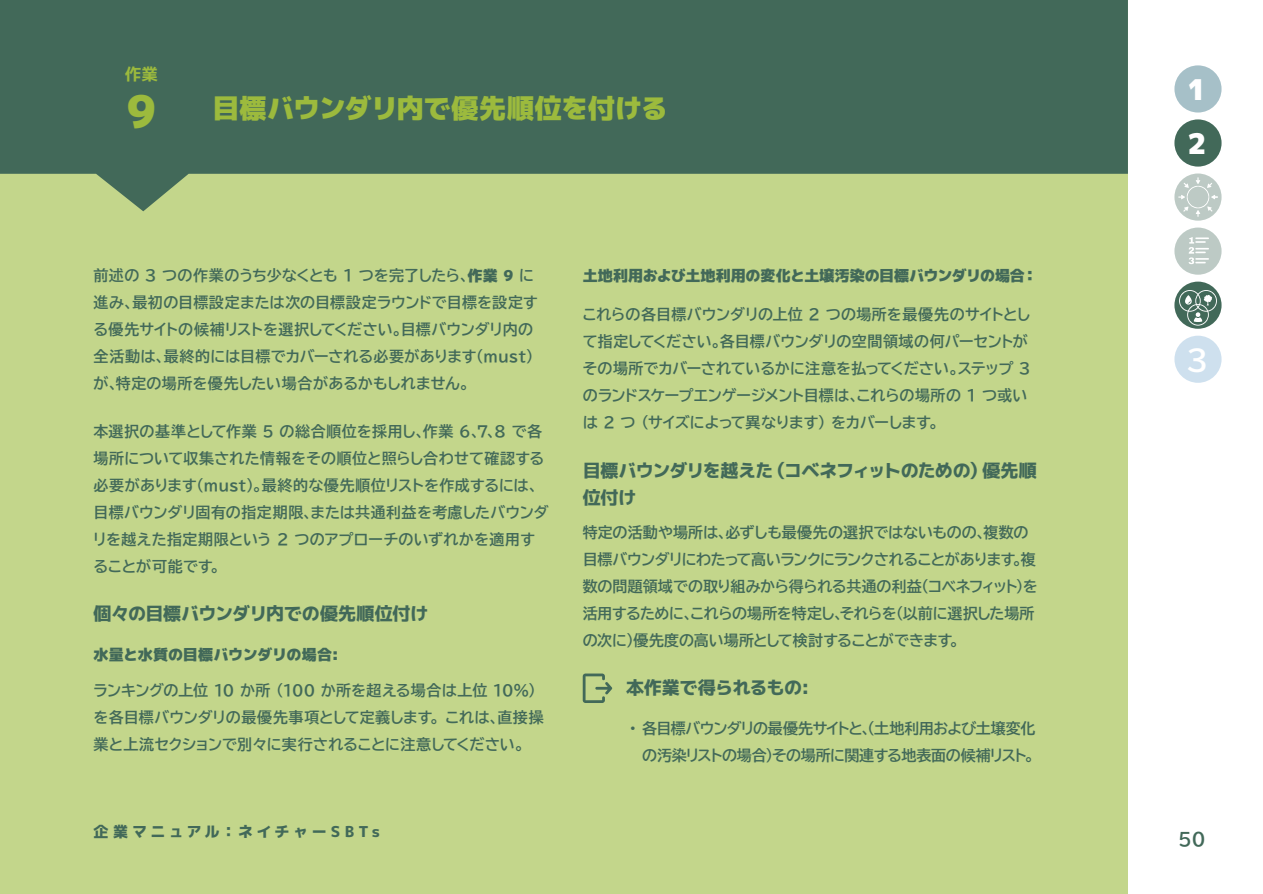
<style>
.page{position:relative;width:1263px;height:894px;background:#fff}
.page>*{position:absolute;margin:0;border:0;box-sizing:border-box;transform-origin:0 0}
.t1{font:900 45px "MPLUS1 p";color:#9cba3d}
.t2{font:900 28.5px/54px "MPLUS1 p";color:#fff}
.t3{font:700 28.5px "BIZUDP Gothic";color:#fff}
.t4{font:900 27px "MPLUS1 p";letter-spacing:-.01em;color:#9cba3d}
.t5{font:800 18px/27px "MPLUS1 p";letter-spacing:-.03em;color:#426959}
.t6{font:700 18px "BIZUDP Gothic";color:#426959}
.t7{font:700 16.5px "MPLUS1 p";color:#9cba3d}
.t8{font:700 15px/27px "BIZUDP Gothic";letter-spacing:.005em;color:#426959}
.t9{font:700 15px/27px "BIZUDP Gothic";letter-spacing:-.015em;color:#426959}
.t10{font:700 15px/27px "BIZUDP Gothic";letter-spacing:-.025em;color:#426959;text-align:right}
.t11{font:900 15px "MPLUS1 p";letter-spacing:-.01em;color:#426959}
.t12{font:800 15px "MPLUS1 p";letter-spacing:.23em;color:#426959}
.s1{font-family:"MPLUS1 p";font-weight:900}
</style>
<div class="page">
<div style="left:0;top:0;width:1128px;height:893px;background:#c3d68b"></div>
<svg style="left:0;top:0;width:1128px;height:211px;fill:#426959"></svg>
<div style="left:1174px;top:65px;width:47px;height:47px;background:#a6c0c8;border-radius:50%"></div>
<div style="left:1174px;top:119px;width:47px;height:47px;background:#426959;border-radius:50%"></div>
<svg style="left:1174px;top:173px;width:47px;height:47px"></svg>
<svg style="left:1178px;top:177px;width:39px;height:40px;background:#c7d2ce"></svg>
<div style="left:1174px;top:227px;width:47px;height:47px;background:#bdcac5;border-radius:50%"></div>
<svg style="left:1188px;top:237px;width:21px;height:27px"></svg>
<svg style="left:583px;top:673px;width:29px;height:29px"></svg>
<div style="left:1174px;top:335px;width:47px;height:47px;background:#cee0ee;border-radius:50%"></div>
<svg style="left:1174px;top:281px;width:47px;height:47px"></svg>
<svg style="left:1179px;top:290px;width:37px;height:35px"></svg>
<p class="t7" style="left:125px;top:62px;width:35px">作業</p>
<h1 class="t1" style="left:127px;top:80px;width:31px">9</h1>
<h3 class="t4" style="left:212px;top:89px;width:457px">目標バウンダリ内で優先順位を付ける</h3>
<p class="t8" style="left:94px;top:261px;width:446px">前述の 3 つの作業のうち少なくとも 1 つを完了したら、<span class="s1">作業 9</span> に進み、最初の目標設定または次の目標設定ラウンドで目標を設定する優先サイトの候補リストを選択してください。目標バウンダリ内の全活動は、最終的には目標でカバーされる必要があります(must)が、特定の場所を優先したい場合があるかもしれません。</p>
<p class="t8" style="left:94px;top:417px;width:456px">本選択の基準として作業 5 の総合順位を採用し、作業 6、7、8 で各場所について収集された情報をその順位と照らし合わせて確認する必要があります(must)。最終的な優先順位リストを作成するには、目標バウンダリ固有の指定期限、または共通利益を考慮したバウンダリを越えた指定期限という 2 つのアプローチのいずれかを適用することが可能です。</p>
<p class="t5" style="left:94px;top:600px;width:336px">個々の目標バウンダリ内での優先順位付け</p>
<p class="t11" style="left:94px;top:643px;width:247px">水量と水質の目標バウンダリの場合:</p>
<p class="t8" style="left:94px;top:676px;width:452px">ランキングの上位 10 か所 (100 か所を超える場合は上位 10%)を各目標バウンダリの最優先事項として定義します。 これは、直接操業と上流セクションで別々に実行されることに注意してください。</p>
<p class="t12" style="left:94px;top:820px;width:288px">企業マニュアル：ネイチャーSBTs</p>
<p class="t11" style="left:583px;top:264px;width:456px">土地利用および土地利用の変化と土壌汚染の目標バウンダリの場合：</p>
<p class="t8" style="left:583px;top:301px;width:449px">これらの各目標バウンダリの上位 2 つの場所を最優先のサイトとして指定してください。各目標バウンダリの空間領域の何パーセントがその場所でカバーされているかに注意を払ってください。ステップ 3のランドスケープエンゲージメント目標は、これらの場所の 1 つ或いは 2 つ (サイズによって異なります) をカバーします。</p>
<p class="t5" style="left:583px;top:456px;width:455px">目標バウンダリを越えた（コベネフィットのための）優先順位付け</p>
<p class="t9" style="left:583px;top:518px;width:456px">特定の活動や場所は、必ずしも最優先の選択ではないものの、複数の目標バウンダリにわたって高いランクにランクされることがあります。複数の問題領域での取り組みから得られる共通の利益（コベネフィット）を活用するために、これらの場所を特定し、それらを（以前に選択した場所の次に）優先度の高い場所として検討することができます。</p>
<p class="t5" style="left:626px;top:673px;width:184px">本作業で得られるもの:</p>
<p class="t10" style="left:629px;top:714px;width:407px">• 各目標バウンダリの最優先サイトと、（土地利用および土壌変化の汚染リストの場合）その場所に関連する地表面の候補リスト。</p>
<h2 class="t2" style="left:1187px;top:62px;width:20px">1<br>2</h2>
<h2 class="t3" style="left:1186px;top:346px;width:23px">3</h2>
<p class="t6" style="left:1178px;top:829px;width:29px">50</p>
</div>
